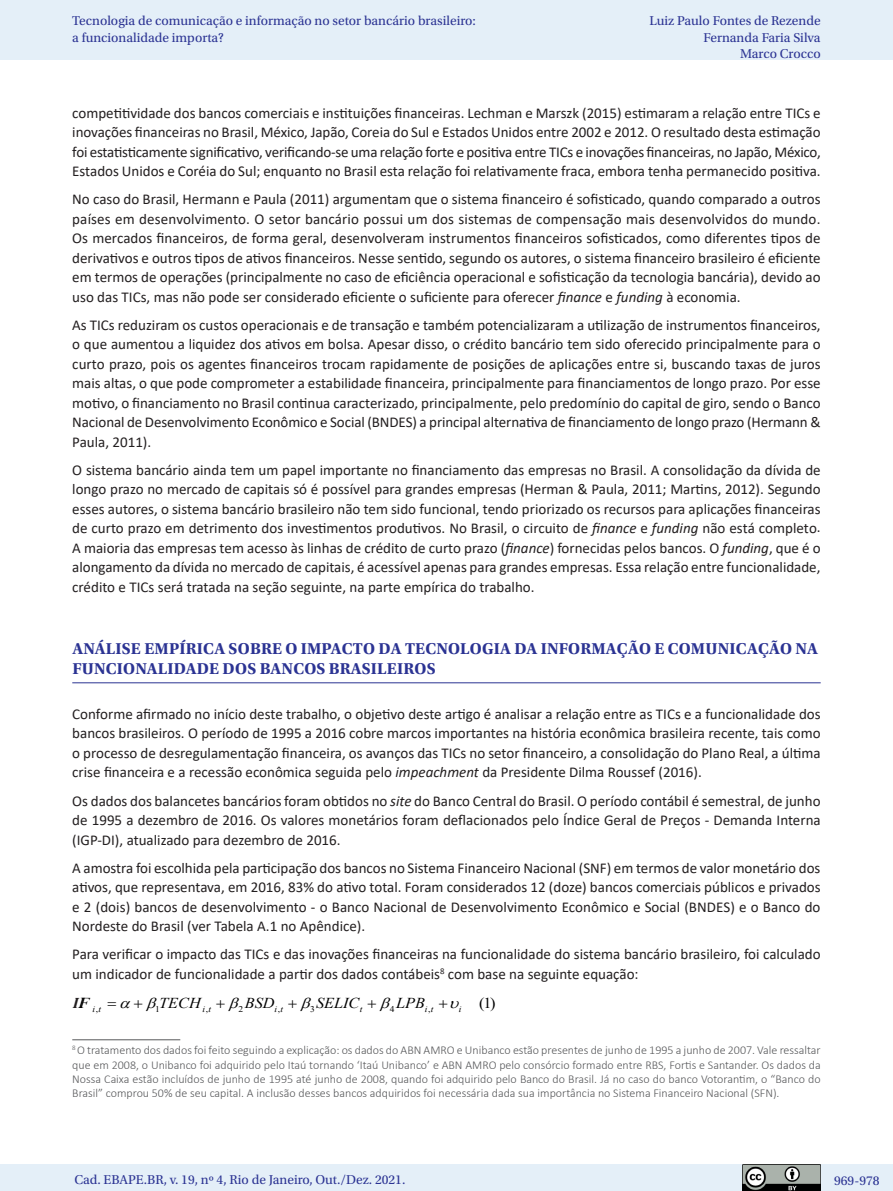
<style>
.page{position:relative;width:893px;height:1191px;background:#fff}
.page>*{position:absolute;margin:0;border:0;box-sizing:border-box;transform-origin:0 0}
._07_1_sub_1{font:700 16.5px/19.8px "Utopia Std";letter-spacing:.01em;color:#2b3393}
.t1{font:italic 15.15px "Times New Roman";color:#000;scale:1.08 1}
.t2{font:15.15px "Times New Roman";color:#000;scale:1.08 1}
._06_0_texto{font:15px/19.5px "Calibri";color:#231f20;text-align:justify}
._06_0_texto-2{font:italic 700 15px "Cambria";color:#231f20}
.t3{font:13.5px/16.5px "Utopia Std";color:#2b3393}
._06_3_nota_de_rodape{font:300 12px/14.4px "Calibri";color:#57585a;text-align:justify}
.t4{font:italic 8.85px "Times New Roman";color:#000;scale:1.08 1}
.s1{font-style:italic}
.s2{font-style:normal}
</style>
<div class="page">
<div style="left:0;top:0;width:893px;height:60px;background:#e4eff8"></div>
<div style="left:0;top:1164px;width:893px;height:27px;background:#e4eff8"></div>
<img style="left:743px;top:1164px;width:78px;height:27px">
<hr style="left:72px;top:682px;width:749px;height:1px;background:#2b3393">
<hr style="left:72px;top:1039px;width:108px;height:1px;background:#57585a">
<p class="t3" style="left:72px;top:13px;width:405px">Tecnologia de comunicação e informação no setor bancário brasileiro: a funcionalidade importa?</p>
<p class="t3" style="left:649px;top:13px;width:173px;text-align:right">Luiz Paulo Fontes de Rezende<br>Fernanda Faria Silva<br>Marco Crocco</p>
<p class="_06_0_texto" style="left:72px;top:102px;width:750px">competitividade dos bancos comerciais e instituições financeiras. Lechman e Marszk (2015) estimaram a relação entre TICs e inovações financeiras no Brasil, México, Japão, Coreia do Sul e Estados Unidos entre 2002 e 2012. O resultado desta estimação foi estatisticamente significativo, verificando-se uma relação forte e positiva entre TICs e inovações financeiras, no Japão, México, Estados Unidos e Coréia do Sul; enquanto no Brasil esta relação foi relativamente fraca, embora tenha permanecido positiva.</p>
<p class="_06_0_texto" style="left:72px;top:189px;width:750px">No caso do Brasil, Hermann e Paula (2011) argumentam que o sistema financeiro é sofisticado, quando comparado a outros países em desenvolvimento. O setor bancário possui um dos sistemas de compensação mais desenvolvidos do mundo.<br>Os mercados financeiros, de forma geral, desenvolveram instrumentos financeiros sofisticados, como diferentes tipos de derivativos e outros tipos de ativos financeiros. Nesse sentido, segundo os autores, o sistema financeiro brasileiro é eficiente em termos de operações (principalmente no caso de eficiência operacional e sofisticação da tecnologia bancária), devido ao uso das TICs, mas não pode ser considerado eficiente o suficiente para oferecer <span class="s1">finance</span> e <span class="s1">funding</span> à economia.</p>
<p class="_06_0_texto" style="left:72px;top:314px;width:750px">As TICs reduziram os custos operacionais e de transação e também potencializaram a utilização de instrumentos financeiros, o que aumentou a liquidez dos ativos em bolsa. Apesar disso, o crédito bancário tem sido oferecido principalmente para o curto prazo, pois os agentes financeiros trocam rapidamente de posições de aplicações entre si, buscando taxas de juros mais altas, o que pode comprometer a estabilidade financeira, principalmente para financiamentos de longo prazo. Por esse motivo, o financiamento no Brasil continua caracterizado, principalmente, pelo predomínio do capital de giro, sendo o Banco Nacional de Desenvolvimento Econômico e Social (BNDES) a principal alternativa de financiamento de longo prazo (Hermann &amp; Paula, 2011).</p>
<p class="_06_0_texto" style="left:72px;top:459px;width:750px">O sistema bancário ainda tem um papel importante no financiamento das empresas no Brasil. A consolidação da dívida de longo prazo no mercado de capitais só é possível para grandes empresas (Herman &amp; Paula, 2011; Martins, 2012). Segundo esses autores, o sistema bancário brasileiro não tem sido funcional, tendo priorizado os recursos para aplicações financeiras de curto prazo em detrimento dos investimentos produtivos. No Brasil, o circuito de <span class="s1">finance</span> e <span class="s1">funding</span> não está completo.<br>A maioria das empresas tem acesso às linhas de crédito de curto prazo (<span class="s1">finance</span>) fornecidas pelos bancos. O <span class="s1">funding</span>, que é o alongamento da dívida no mercado de capitais, é acessível apenas para grandes empresas. Essa relação entre funcionalidade, crédito e TICs será tratada na seção seguinte, na parte empírica do trabalho.</p>
<p class="_07_1_sub_1" style="left:72px;top:639px;width:747px">ANÁLISE EMPÍRICA SOBRE O IMPACTO DA TECNOLOGIA DA INFORMAÇÃO E COMUNICAÇÃO NA<br>FUNCIONALIDADE DOS BANCOS BRASILEIROS</p>
<p class="_06_0_texto" style="left:72px;top:704px;width:750px">Conforme afirmado no início deste trabalho, o objetivo deste artigo é analisar a relação entre as TICs e a funcionalidade dos bancos brasileiros. O período de 1995 a 2016 cobre marcos importantes na história econômica brasileira recente, tais como o processo de desregulamentação financeira, os avanços das TICs no setor financeiro, a consolidação do Plano Real, a última crise financeira e a recessão econômica seguida pelo <span class="s1">impeachment</span> da Presidente Dilma Roussef (2016).</p>
<p class="_06_0_texto" style="left:72px;top:790px;width:750px">Os dados dos balancetes bancários foram obtidos no <span class="s1">site</span> do Banco Central do Brasil. O período contábil é semestral, de junho de 1995 a dezembro de 2016. Os valores monetários foram deflacionados pelo Índice Geral de Preços - Demanda Interna (IGP-DI), atualizado para dezembro de 2016.</p>
<p class="_06_0_texto" style="left:72px;top:857px;width:750px">A amostra foi escolhida pela participação dos bancos no Sistema Financeiro Nacional (SNF) em termos de valor monetário dos ativos, que representava, em 2016, 83% do ativo total. Foram considerados 12 (doze) bancos comerciais públicos e privados e 2 (dois) bancos de desenvolvimento - o Banco Nacional de Desenvolvimento Econômico e Social (BNDES) e o Banco do Nordeste do Brasil (ver Tabela A.1 no Apêndice).</p>
<p class="_06_0_texto" style="left:72px;top:944px;width:750px">Para verificar o impacto das TICs e das inovações financeiras na funcionalidade do sistema bancário brasileiro, foi calculado um indicador de funcionalidade a partir dos dados contábeis<sup>8</sup> com base na seguinte equação:</p>
<p class="t2" style="left:479px;top:992px;width:17px">(1)</p>
<p class="t4" style="left:93px;top:1002px;width:10px">i<span class="s2">,</span>t</p>
<p class="t1" style="left:155px;top:992px;width:53px"><sub>1</sub>TECH<sub>i</sub><sub>,</sub><sub>t</sub></p>
<p class="t1" style="left:239px;top:992px;width:43px"><sub>2</sub>BSD<sub>i</sub><sub>,</sub><sub>t</sub></p>
<p class="t1" style="left:310px;top:992px;width:50px"><sub>3</sub>SELIC<sub>t</sub></p>
<p class="t1" style="left:390px;top:992px;width:42px"><sub>4</sub>LPB<sub>i</sub><sub>,</sub><sub>t</sub></p>
<p class="t4" style="left:459px;top:1002px;width:4px">i</p>
<p class="_06_0_texto-2" style="left:72px;top:992px;width:12px">I</p>
<p class="t1" style="left:78px;top:992px;width:12px">IF</p>
<p class="_06_3_nota_de_rodape" style="left:72px;top:1043px;width:750px"><sup>8</sup> O tratamento dos dados foi feito seguindo a explicação: os dados do ABN AMRO e Unibanco estão presentes de junho de 1995 a junho de 2007. Vale ressaltar que em 2008, o Unibanco foi adquirido pelo Itaú tornando ‘Itaú Unibanco’ e ABN AMRO pelo consórcio formado entre RBS, Fortis e Santander. Os dados da Nossa Caixa estão incluídos de junho de 1995 até junho de 2008, quando foi adquirido pelo Banco do Brasil. Já no caso do banco Votorantim, o “Banco do Brasil” comprou 50% de seu capital. A inclusão desses bancos adquiridos foi necessária dada sua importância no Sistema Financeiro Nacional (SFN).</p>
<p class="t3" style="left:74px;top:1171px;width:333px">Cad. EBAPE.BR, v. 19, nº 4, Rio de Janeiro, Out./Dez. 2021.</p>
<p class="t3" style="left:834px;top:1172px;width:47px">969-978</p>
</div>
